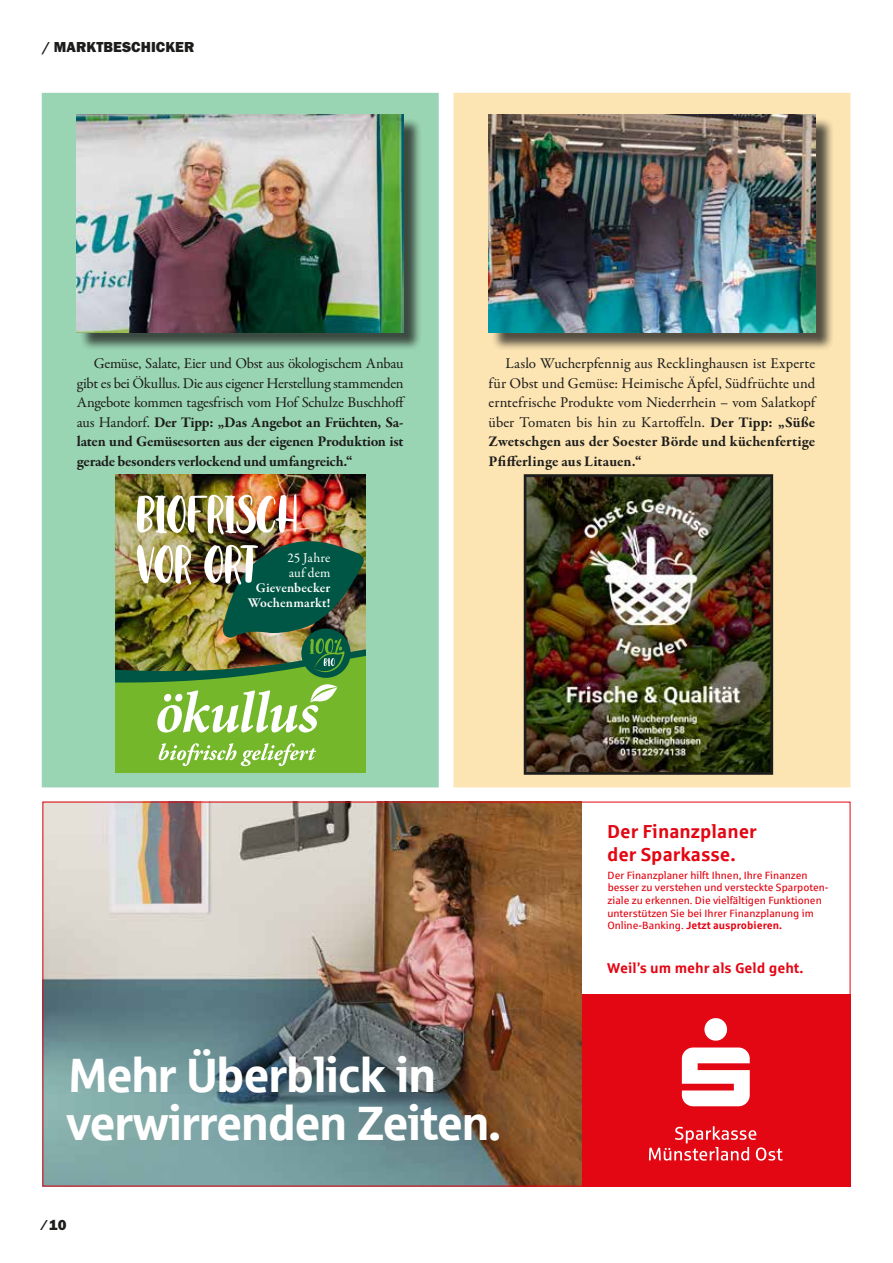
<style>
.page{position:relative;width:893px;height:1263px;background:#fff}
.page>*{position:absolute;margin:0;border:0;box-sizing:border-box;transform-origin:0 0}
.t1{font:48.3px/48.3px "Sparkasse Head";color:#fff}
.t2{font:700 18.9px/22.6px "Sparkasse Rg";color:#e30613}
.t3{font:15px/19.5px "Garamond Premr Pro";letter-spacing:-.005em;color:#1d1d1b;text-align:justify}
.t4{font:15px "Franklin Gothic URW Hea";color:#1d1d1b}
.t5{font:700 14.4px "Sparkasse Rg";color:#e30613}
.t6{font:600 13.5px/14.9px "Garamond Premr Pro";letter-spacing:.005em;color:#fff;text-align:right}
.t7{font:13.5px/14.9px "Garamond Premr Pro";letter-spacing:.005em;color:#fff}
.t8{font:10.5px/12.6px "Sparkasse Rg";color:#e30613}
.s1{font-weight:700}
</style>
<div class="page">
<div style="left:581px;top:994px;width:269px;height:192px;background:#e30613"></div>
<img style="left:45px;top:804px;width:536px;height:380px">
<svg style="left:682px;top:1018px;width:68px;height:88px"></svg>
<svg style="left:649px;top:1126px;width:134px;height:35px"></svg>
<div style="left:42px;top:93px;width:397px;height:694px;background:#9ad5b3"></div>
<div style="left:453px;top:93px;width:397px;height:694px;background:#fce4b3"></div>
<div style="left:79px;top:117px;width:343px;height:234px;background:#1d1d1b;opacity:.75"></div>
<img style="left:77px;top:115px;width:327px;height:218px">
<div style="left:491px;top:117px;width:343px;height:234px;background:#1d1d1b;opacity:.75"></div>
<img style="left:489px;top:115px;width:326px;height:218px">
<img style="left:115px;top:474px;width:250px;height:67px">
<img style="left:137px;top:494px;width:160px;height:41px">
<img style="left:115px;top:541px;width:250px;height:232px">
<img style="left:528px;top:478px;width:241px;height:293px">
<div style="left:524px;top:474px;width:249px;height:301px;border:3px solid #1d1d1b"></div>
<p class="t4" style="left:43px;top:37px;width:153px">/ MARKTBESCHICKER</p>
<p class="t3" style="left:77px;top:354px;width:330px;text-indent:17px">Gemüse, Salate, Eier und Obst aus ökologischem Anbau gibt es bei Ökullus. Die aus eigener Herstellung stammenden Angebote kommen tagesfrisch vom Hof Schulze Buschhoff aus Handorf. <span class="s1">Der Tipp: „Das Angebot an Früchten, Sa&shy;laten und Gemüsesorten aus der eigenen Produktion ist gerade besonders verlockend und umfangreich.“</span></p>
<p class="t3" style="left:489px;top:354px;width:328px;text-indent:17px">Laslo Wucherpfennig aus Recklinghausen ist Experte für Obst und Gemüse: Heimische Äpfel, Südfrüchte und erntefrische Produkte vom Niederrhein – vom Salatkopf über Tomaten bis hin zu Kartoffeln. <span class="s1">Der Tipp: „Süße Zwetschgen aus der Soester Börde und küchenfertige Pfifferlinge aus Litauen.“</span></p>
<p class="t7" style="left:288px;top:551px;width:44px">25 Jahre auf dem</p>
<p class="t6" style="left:248px;top:580px;width:84px">Gievenbecker<br>Wochenmarkt!</p>
<h1 class="t1" style="left:66px;top:1049px;width:436px">Mehr Überblick in verwirrenden Zeiten.</h1>
<p class="t4" style="left:43px;top:1215px;width:26px">⁄ 10</p>
<p class="t2" style="left:607px;top:819px;width:151px">Der Finanzplaner der Sparkasse.</p>
<p class="t8" style="left:607px;top:868px;width:223px">Der Finanzplaner hilft Ihnen, Ihre Finanzen besser zu verstehen und versteckte Sparpoten&shy;ziale zu erkennen. Die vielfältigen Funktionen unterstützen Sie bei Ihrer Finanzplanung im Online-Banking. <span class="s1">Jetzt ausprobieren.</span></p>
<p class="t5" style="left:607px;top:959px;width:198px">Weil’s um mehr als Geld geht.</p>
</div>
